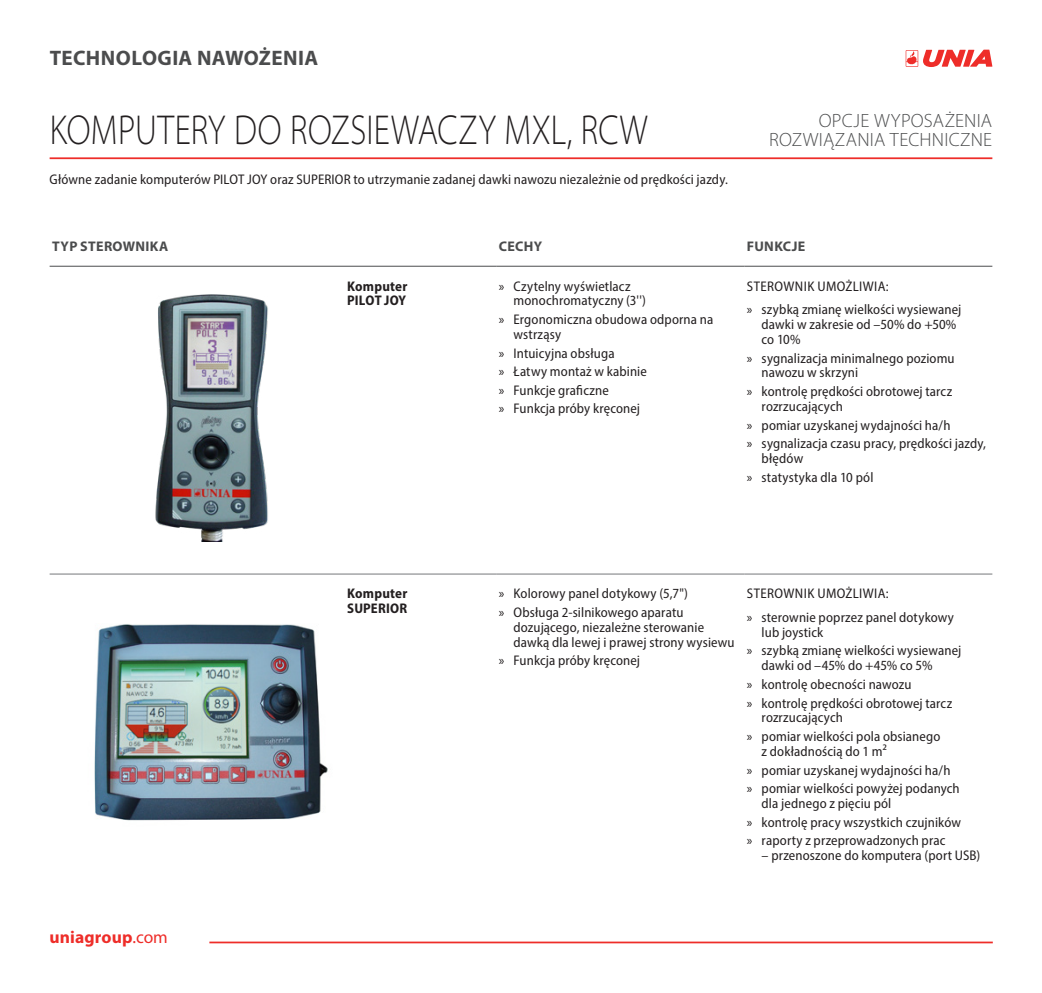
<style>
.page{position:relative;width:1042px;height:993px;background:#fff}
.page>*{position:absolute;margin:0;border:0;box-sizing:border-box;transform-origin:0 0}
.przegląd_MASZYNA{font:300 semi-expanded 42px "Myriad Pro";letter-spacing:.015em;color:#231f20;scale:.75 1}
.przegląd_PAGINA{font:700 21px "Myriad Pro";letter-spacing:.015em;color:#4b4c4d}
.przegląd_PAGINA-2{font:300 19.25px/19.2px "Myriad Pro";letter-spacing:.01em;color:#4b4c4d;text-align:right}
.t1{font:700 17.5px "Myriad Pro";letter-spacing:.005em;color:#ee2d29}
.TABELA_L{font:semi-condensed 14px/14.9px "Myriad Pro";letter-spacing:.01em;color:#231f20}
.TABELA_L-2{font:semi-condensed 14px "Myriad Pro";letter-spacing:.03em;color:#231f20}
.TABELA_L-3{font:700 semi-condensed 14px/14.9px "Myriad Pro";letter-spacing:.015em;color:#231f20}
.NAGLOWEK_C{font:700 14px "Myriad Pro";letter-spacing:.02em;color:#4b4c4d}
.s1{font-weight:400}
</style>
<div class="page">
<hr style="left:209px;top:941px;width:784px;height:2px;background:#ee2d29">
<svg style="left:905px;top:50px;width:87px;height:17px"></svg>
<hr style="left:50px;top:157px;width:942px;height:2px;background:#ee2d29">
<img style="left:94px;top:624px;width:234px;height:197px">
<svg style="left:50px;top:265px;width:942px;height:1px"></svg>
<hr style="left:50px;top:573px;width:446px;height:1px;background:#76787b">
<hr style="left:496px;top:573px;width:248px;height:1px;background:#76787b">
<hr style="left:744px;top:573px;width:248px;height:1px;background:#76787b">
<hr style="left:50px;top:266px;width:446px;height:1px;background:#4b4c4d">
<hr style="left:496px;top:266px;width:248px;height:1px;background:#4b4c4d">
<hr style="left:744px;top:266px;width:248px;height:1px;background:#4b4c4d">
<img style="left:155px;top:294px;width:113px;height:247px">
<p class="przegląd_PAGINA" style="left:50px;top:45px;width:270px">TECHNOLOGIA NAWOŻENIA</p>
<p class="przegląd_MASZYNA" style="left:50px;top:105px;width:798px">KOMPUTERY DO ROZSIEWACZY MXL, RCW</p>
<p class="przegląd_PAGINA-2" style="left:769px;top:111px;width:224px">OPCJE WYPOSAŻENIA<br>ROZWIĄZANIA TECHNICZNE</p>
<p class="TABELA_L" style="left:50px;top:172px;width:680px">Główne zadanie komputerów PILOT JOY oraz SUPERIOR to utrzymanie zadanej dawki nawozu niezależnie od prędkości jazdy.</p>
<p class="NAGLOWEK_C" style="left:52px;top:237px;width:118px">TYP STEROWNIKA</p>
<p class="NAGLOWEK_C" style="left:499px;top:237px;width:45px">CECHY</p>
<p class="NAGLOWEK_C" style="left:747px;top:237px;width:60px">FUNKCJE</p>
<p class="TABELA_L-3" style="left:347px;top:278px;width:62px">Komputer<br>PILOT JOY</p>
<p class="TABELA_L" style="left:513px;top:278px;width:134px;text-indent:-15px">» Czytelny wyświetlacz monochromatyczny (3'')</p>
<p class="TABELA_L" style="left:513px;top:311px;width:201px;text-indent:-15px">» Ergonomiczna obudowa odporna na wstrząsy</p>
<p class="TABELA_L" style="left:499px;top:345px;width:117px">» Intuicyjna obsługa</p>
<p class="TABELA_L" style="left:499px;top:364px;width:150px">» Łatwy montaż w kabinie</p>
<p class="TABELA_L" style="left:499px;top:382px;width:112px">» Funkcje graficzne</p>
<p class="TABELA_L" style="left:499px;top:401px;width:143px">» Funkcja próby kręconej</p>
<p class="TABELA_L-2" style="left:747px;top:277px;width:143px">STEROWNIK UMOŻLIWIA:</p>
<p class="TABELA_L" style="left:761px;top:302px;width:201px;text-indent:-15px">» szybką zmianę wielkości wysiewanej dawki w zakresie od –50% do +50% co 10%</p>
<p class="TABELA_L" style="left:761px;top:350px;width:195px;text-indent:-15px">» sygnalizacja minimalnego poziomu nawozu w skrzyni</p>
<p class="TABELA_L" style="left:761px;top:383px;width:192px;text-indent:-15px">» kontrolę prędkości obrotowej tarcz rozrzucających</p>
<p class="TABELA_L" style="left:747px;top:417px;width:205px">» pomiar uzyskanej wydajności ha/h</p>
<p class="TABELA_L" style="left:761px;top:435px;width:226px;text-indent:-15px">» sygnalizacja czasu pracy, prędkości jazdy, błędów</p>
<p class="TABELA_L" style="left:747px;top:469px;width:128px">» statystyka dla 10 pól</p>
<p class="t1" style="left:50px;top:925px;width:120px">uniagroup<span class="s1">.com</span></p>
<p class="TABELA_L-3" style="left:347px;top:585px;width:62px">Komputer<br>SUPERIOR</p>
<p class="TABELA_L" style="left:499px;top:586px;width:191px">» Kolorowy panel dotykowy (5,7")</p>
<p class="TABELA_L" style="left:513px;top:604px;width:222px;text-indent:-15px">» Obsługa 2-silnikowego aparatu dozującego, niezależne sterowanie dawką dla lewej i prawej strony wysiewu</p>
<p class="TABELA_L" style="left:499px;top:652px;width:143px">» Funkcja próby kręconej</p>
<p class="TABELA_L-2" style="left:747px;top:585px;width:143px">STEROWNIK UMOŻLIWIA:</p>
<p class="TABELA_L" style="left:761px;top:609px;width:194px;text-indent:-15px">» sterownie poprzez panel dotykowy lub joystick</p>
<p class="TABELA_L" style="left:761px;top:643px;width:201px;text-indent:-15px">» szybką zmianę wielkości wysiewanej dawki od –45% do +45% co 5%</p>
<p class="TABELA_L" style="left:747px;top:676px;width:166px">» kontrolę obecności nawozu</p>
<p class="TABELA_L" style="left:761px;top:695px;width:192px;text-indent:-15px">» kontrolę prędkości obrotowej tarcz rozrzucających</p>
<p class="TABELA_L" style="left:761px;top:728px;width:180px;text-indent:-15px">» pomiar wielkości pola obsianego z dokładnością do 1 m²</p>
<p class="TABELA_L" style="left:747px;top:762px;width:205px">» pomiar uzyskanej wydajności ha/h</p>
<p class="TABELA_L" style="left:761px;top:780px;width:200px;text-indent:-15px">» pomiar wielkości powyżej podanych dla jednego z pięciu pól</p>
<p class="TABELA_L" style="left:747px;top:814px;width:216px">» kontrolę pracy wszystkich czujników</p>
<p class="TABELA_L" style="left:747px;top:832px;width:200px">» raporty z przeprowadzonych prac</p>
<p class="TABELA_L" style="left:761px;top:847px;width:220px">– przenoszone do komputera (port USB)</p>
</div>
